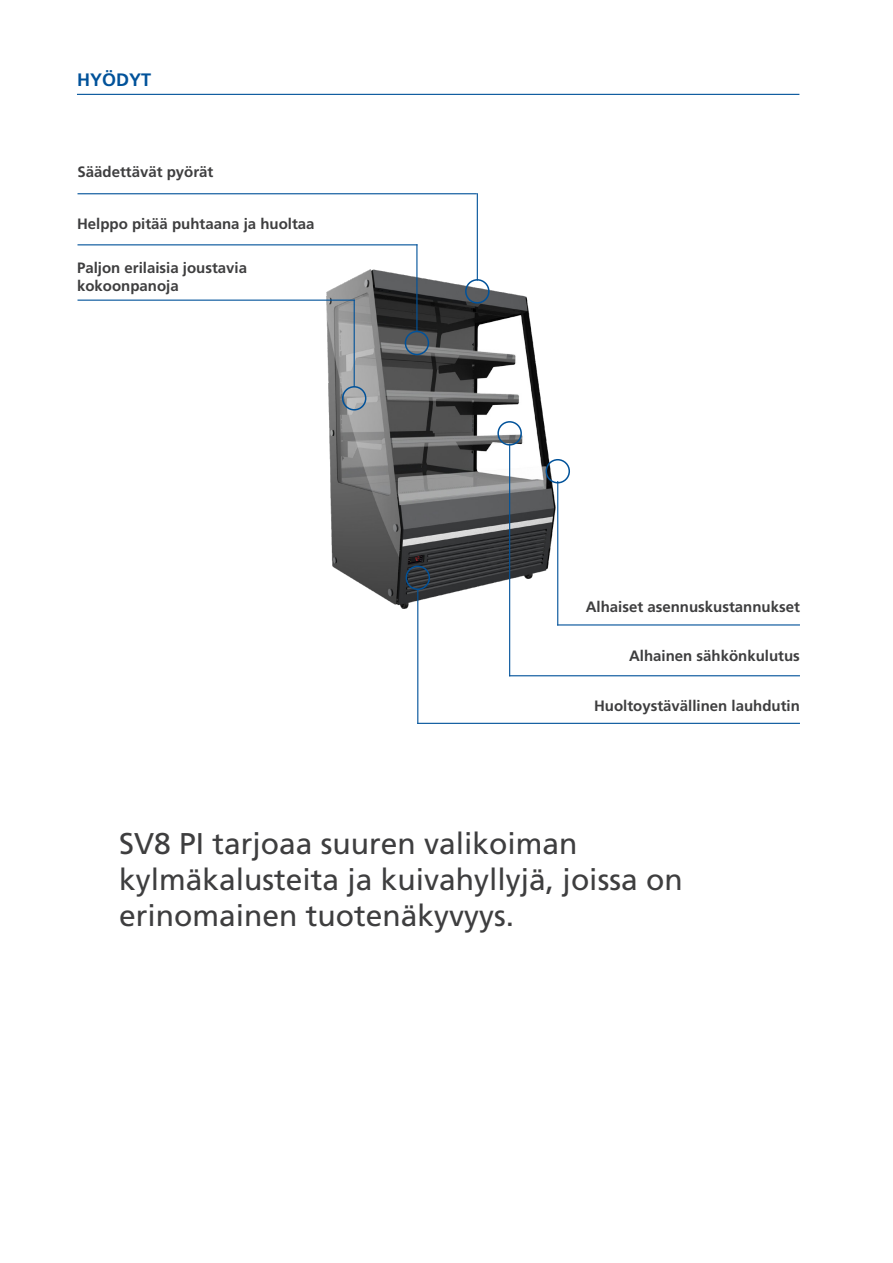
<style>
.page{position:relative;width:893px;height:1263px;background:#fff}
.page>*{position:absolute;margin:0;border:0;box-sizing:border-box;transform-origin:0 0}
.Teaser{font:30px "Frutiger LT Std";color:#3e3e3f}
.Heading_page{font:700 18px "Frutiger LT Std";color:#01529a}
.Bullets_3{font:700 15px/18px "Frutiger LT Std";color:#3e3e3f}
.Bullets_3_right{font:700 15px "Frutiger LT Std";color:#3e3e3f}
</style>
<div class="page">
<img style="left:231px;top:242px;width:339px;height:378px">
<hr style="left:78px;top:193px;width:399px;height:1px;background:#01529a">
<hr style="left:477px;top:193px;width:1px;height:88px;background:#01529a">
<div style="left:465px;top:279px;width:25px;height:25px;border:2px solid #01529a;border-radius:50%"></div>
<hr style="left:417px;top:723px;width:383px;height:1px;background:#01529a">
<hr style="left:417px;top:589px;width:1px;height:135px;background:#01529a">
<div style="left:406px;top:565px;width:24px;height:25px;border:2px solid #01529a;border-radius:50%"></div>
<hr style="left:509px;top:675px;width:291px;height:1px;background:#01529a">
<hr style="left:509px;top:444px;width:1px;height:232px;background:#01529a">
<div style="left:497px;top:421px;width:25px;height:25px;border:2px solid #01529a;border-radius:50%"></div>
<hr style="left:557px;top:624px;width:243px;height:1px;background:#01529a">
<hr style="left:557px;top:481px;width:1px;height:144px;background:#01529a">
<div style="left:545px;top:459px;width:25px;height:24px;border:2px solid #01529a;border-radius:50%"></div>
<hr style="left:78px;top:244px;width:339px;height:1px;background:#01529a">
<hr style="left:416px;top:244px;width:1px;height:88px;background:#01529a">
<div style="left:405px;top:331px;width:24px;height:24px;border:2px solid #01529a;border-radius:50%"></div>
<hr style="left:77px;top:94px;width:722px;height:1px;background:#01529a">
<hr style="left:78px;top:300px;width:277px;height:1px;background:#01529a">
<hr style="left:354px;top:300px;width:1px;height:87px;background:#01529a">
<div style="left:342px;top:386px;width:24px;height:25px;border:2px solid #01529a;border-radius:50%"></div>
<p class="Heading_page" style="left:77px;top:69px;width:76px">HYÖDYT</p>
<p class="Bullets_3" style="left:78px;top:163px;width:137px">Säädettävät pyörät</p>
<p class="Bullets_3" style="left:77px;top:215px;width:239px">Helppo pitää puhtaana ja huoltaa</p>
<p class="Bullets_3" style="left:77px;top:259px;width:172px">Paljon erilaisia joustavia kokoonpanoja</p>
<p class="Bullets_3_right" style="left:586px;top:598px;width:216px">Alhaiset asennuskustannukset</p>
<p class="Bullets_3_right" style="left:629px;top:647px;width:172px">Alhainen sähkönkulutus</p>
<p class="Bullets_3_right" style="left:594px;top:696px;width:207px">Huoltoystävällinen lauhdutin</p>
<p class="Teaser" style="left:119px;top:826px;width:460px">SV8 PI tarjoaa suuren valikoiman</p>
<p class="Teaser" style="left:119px;top:862px;width:565px">kylmäkalusteita ja kuivahyllyjä, joissa on</p>
<p class="Teaser" style="left:119px;top:898px;width:397px">erinomainen tuotenäkyvyys.</p>
</div>
